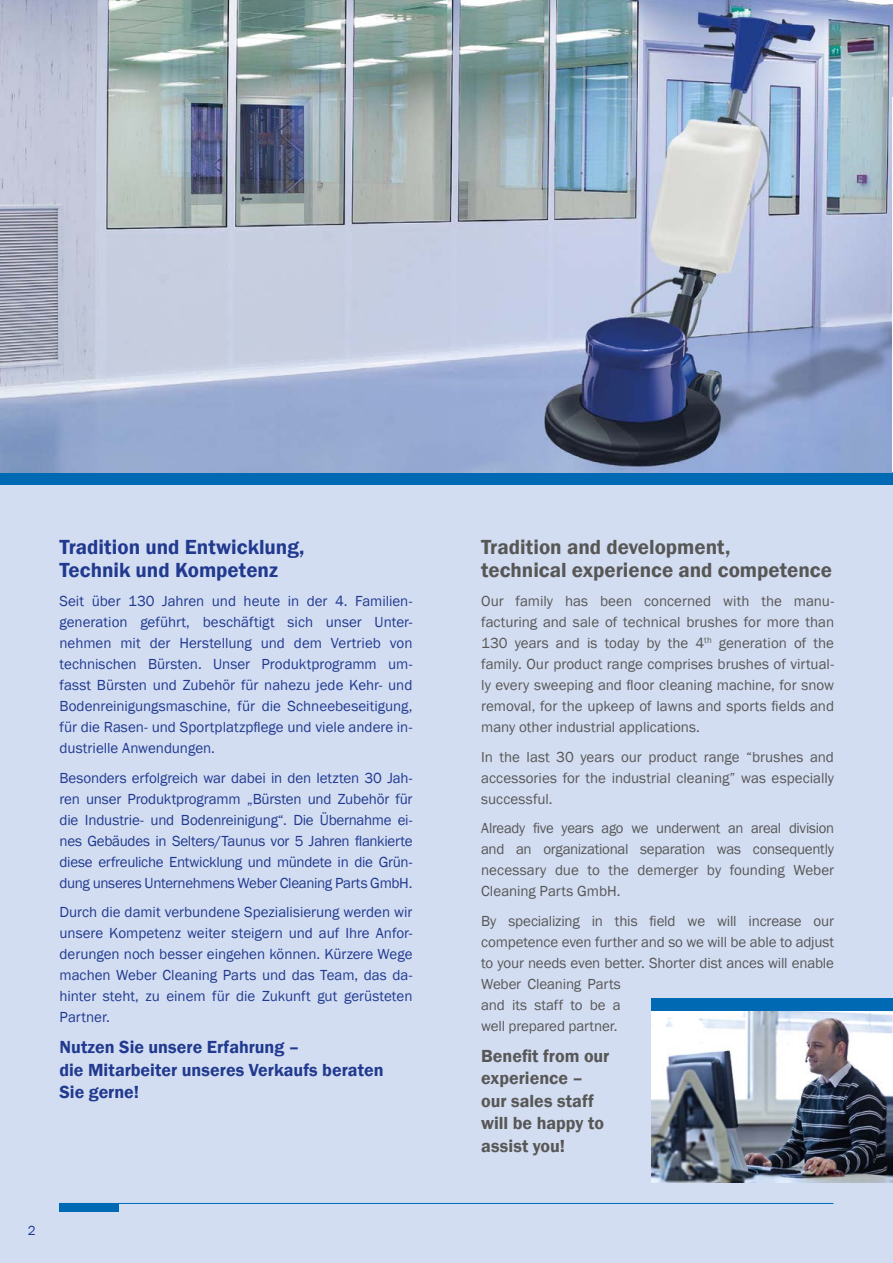
<style>
.page{position:relative;width:893px;height:1263px;background:#fff}
.page>*{position:absolute;margin:0;border:0;box-sizing:border-box;transform-origin:0 0}
.t1{font:600 21px/22.5px "Franklin Gothic";color:#575756}
.t2{font:600 21px/22.5px "Franklin Gothic";color:#213a8f}
.t3{font:600 18px/22.5px "Franklin Gothic";color:#213a8f}
.t4{font:600 18px/22.5px "Franklin Gothic";color:#575756}
.t5{font:15px/21px "Franklin Gothic";letter-spacing:-.005em;color:#213a8f;text-align:justify}
.t6{font:15px/21px "Franklin Gothic";letter-spacing:-.005em;color:#575756;text-align:justify}
.t7{font:13.5px "Franklin Gothic";color:#213a8f}
</style>
<div class="page">
<div style="left:0;top:485px;width:893px;height:778px;background:#d3ddf2"></div>
<div style="left:0;top:472px;width:893px;height:13px;background:#0069b4"></div>
<img style="left:0;top:0;width:893px;height:472px">
<hr style="left:60px;top:1203px;width:773px;height:1px;background:#0069b4">
<div style="left:60px;top:1203px;width:59px;height:9px;background:#0069b4"></div>
<img style="left:651px;top:1010px;width:242px;height:172px">
<div style="left:652px;top:998px;width:241px;height:12px;background:#0069b4"></div>
<h1 class="t2" style="left:60px;top:536px;width:247px">Tradition und Entwicklung,<br>Technik und Kompetenz</h1>
<p class="t5" style="left:60px;top:591px;width:354px">Seit über 130 Jahren und heute in der 4. Familien&shy;generation geführt, beschäftigt sich unser Unter&shy;nehmen mit der Herstellung und dem Vertrieb von technischen Bürsten. Unser Produktprogramm um&shy;fasst Bürsten und Zubehör für nahezu jede Kehr- und Bodenreinigungsmaschine, für die Schneebeseitigung, für die Rasen- und Sportplatzpflege und viele andere in&shy;dustrielle Anwendungen.</p>
<p class="t5" style="left:60px;top:767px;width:354px">Besonders erfolgreich war dabei in den letzten 30 Jah&shy;ren unser Produktprogramm „Bürsten und Zubehör für die Industrie- und Bodenreinigung“. Die Übernahme ei&shy;nes Gebäudes in Selters/Taunus vor 5 Jahren flankierte diese erfreuliche Entwicklung und mündete in die Grün&shy;dung unseres Unternehmens Weber Cleaning Parts GmbH.</p>
<p class="t5" style="left:60px;top:902px;width:354px">Durch die damit verbundene Spezialisierung werden wir unsere Kompetenz weiter steigern und auf Ihre Anfor&shy;derungen noch besser eingehen können. Kürzere Wege machen Weber Cleaning Parts und das Team, das da&shy;hinter steht, zu einem für die Zukunft gut gerüsteten Partner.</p>
<p class="t3" style="left:60px;top:1036px;width:326px">Nutzen Sie unsere Erfahrung –<br>die Mitarbeiter unseres Verkaufs beraten<br>Sie gerne!</p>
<p class="t7" style="left:28px;top:1222px;width:9px">2</p>
<h1 class="t1" style="left:481px;top:536px;width:352px">Tradition and development,<br>technical experience and competence</h1>
<p class="t6" style="left:481px;top:591px;width:354px">Our family has been concerned with the manu&shy;facturing and sale of technical brushes for more than 130 years and is today by the 4<sup>th</sup> generation of the family. Our product range comprises brushes of virtual&shy;ly every sweeping and floor cleaning machine, for snow removal, for the upkeep of lawns and sports fields and many other industrial applications.</p>
<p class="t6" style="left:481px;top:746px;width:354px">In the last 30 years our product range “brushes and accessories for the industrial cleaning” was especially successful.</p>
<p class="t6" style="left:481px;top:818px;width:354px">Already five years ago we underwent an areal division and an organizational separation was consequently necessary due to the demerger by founding Weber Cleaning Parts GmbH.</p>
<p class="t6" style="left:481px;top:910px;width:354px;text-align:left">By specializing in this field we will increase our competence even further and so we will be able to adjust to your needs even better. Shorter dist ances will enable Weber Cleaning Parts<br>and its staff to be a<br>well prepared partner.</p>
<p class="t4" style="left:481px;top:1045px;width:130px">Benefit from our experience – our sales staff will be happy to assist you!</p>
</div>
